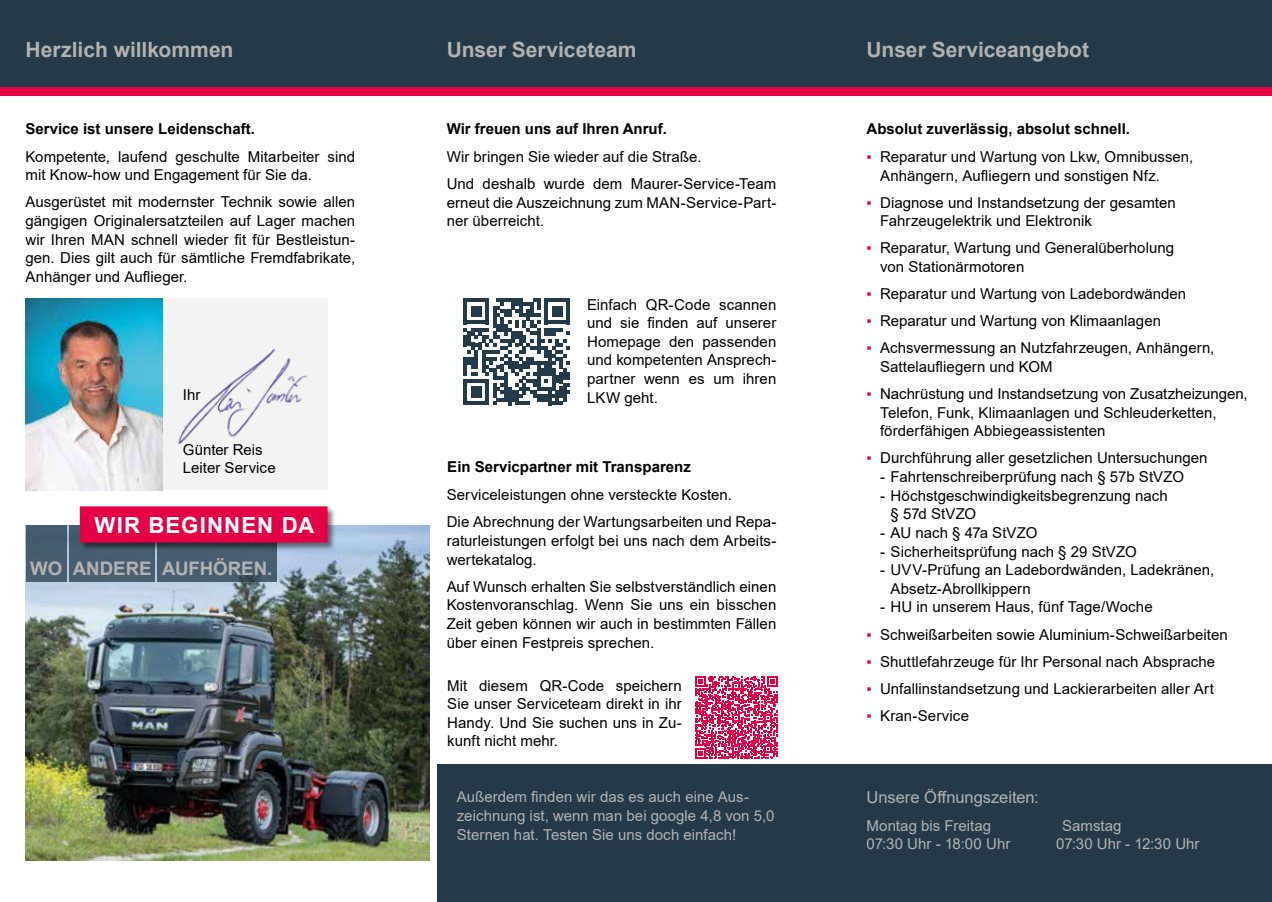
<style>
.page{position:relative;width:1272px;height:902px;background:#fff}
.page>*{position:absolute;margin:0;border:0;box-sizing:border-box;transform-origin:0 0}
.t1{font:700 22.2px "Arial";letter-spacing:.05em;color:#fff}
.t2{font:700 21px "Arial";color:#b3b2b2}
.t3{font:700 18.75px "Arial";color:#b3b2b2}
.t4{font:16.5px "Arial";color:#b3b2b2}
.t5{font:15px/18.6px "Arial";letter-spacing:.005em;color:#000}
.t6{font:15px/18.6px "Arial";color:#b3b2b2}
.t7{font:700 15px "Arial";color:#000}
.s1{color:#e50046}
</style>
<div class="page">
<div style="left:437px;top:764px;width:834px;height:137px;background:#253a49"></div>
<div style="left:0;top:0;width:1271px;height:88px;background:#253a49"></div>
<div style="left:0;top:87px;width:1271px;height:9px;background:#e50046"></div>
<div style="left:162px;top:298px;width:165px;height:192px;background:#f3f3f3"></div>
<img style="left:26px;top:525px;width:403px;height:335px">
<img style="left:26px;top:298px;width:136px;height:192px">
<div style="left:26px;top:525px;width:40px;height:56px;background:#465d6f"></div>
<div style="left:69px;top:525px;width:86px;height:56px;background:#475e70"></div>
<div style="left:157px;top:525px;width:119px;height:56px;background:#485e70"></div>
<div style="left:79px;top:506px;width:257px;height:45px;background:#000;opacity:.5"></div>
<div style="left:80px;top:506px;width:247px;height:36px;background:#e50046"></div>
<svg style="left:463px;top:298px;width:107px;height:107px"></svg>
<svg style="left:695px;top:676px;width:82px;height:82px"></svg>
<h2 class="t2" style="left:26px;top:35px;width:209px">Herzlich willkommen</h2>
<h2 class="t2" style="left:446px;top:35px;width:191px">Unser Serviceteam</h2>
<h2 class="t2" style="left:866px;top:35px;width:224px">Unser Serviceangebot</h2>
<p class="t7" style="left:26px;top:118px;width:231px">Service ist unsere Leidenschaft.</p>
<p class="t7" style="left:446px;top:118px;width:222px">Wir freuen uns auf Ihren Anruf.</p>
<p class="t7" style="left:866px;top:118px;width:265px">Absolut zuverlässig, absolut schnell.</p>
<p class="t5" style="left:26px;top:147px;width:331px">Kompetente, laufend geschulte Mitarbeiter sind mit Know-how und Engagement für Sie da.</p>
<p class="t5" style="left:26px;top:192px;width:331px;text-align:justify">Ausgerüstet mit modernster Technik sowie allen gängigen Originalersatzteilen auf Lager machen wir Ihren MAN schnell wieder fit für Bestleistun&shy;gen. Dies gilt auch für sämtliche Fremdfabrikate, Anhänger und Auflieger.</p>
<p class="t5" style="left:183px;top:385px;width:19px">Ihr</p>
<p class="t5" style="left:183px;top:440px;width:94px">Günter Reis<br>Leiter Service</p>
<h1 class="t1" style="left:94px;top:510px;width:221px">WIR BEGINNEN DA</h1>
<p class="t3" style="left:30px;top:555px;width:244px">WO ANDERE AUFHÖREN.</p>
<p class="t5" style="left:446px;top:143px;width:331px;line-height:27.2px">Wir bringen Sie wieder auf die Straße.<br>Und deshalb wurde dem Maurer-Service-Team</p>
<p class="t5" style="left:446px;top:193px;width:331px">erneut die Auszeichnung zum MAN-Service-Part&shy;ner überreicht.</p>
<p class="t5" style="left:587px;top:295px;width:191px;text-align:justify">Einfach QR-Code scannen und sie finden auf unserer Homepage den passenden und kompetenten Ansprech&shy;partner wenn es um ihren LKW geht.</p>
<p class="t7" style="left:447px;top:456px;width:245px">Ein Servicpartner mit Transparenz</p>
<p class="t5" style="left:446px;top:481px;width:331px;line-height:27.2px">Serviceleistungen ohne versteckte Kosten.<br>Die Abrechnung der Wartungsarbeiten und Repa-</p>
<p class="t5" style="left:446px;top:531px;width:331px">raturleistungen erfolgt bei uns nach dem Arbeits&shy;wertekatalog.</p>
<p class="t5" style="left:446px;top:577px;width:331px;text-align:justify">Auf Wunsch erhalten Sie selbstverständlich einen Kostenvoranschlag. Wenn Sie uns ein bisschen Zeit geben können wir auch in bestimmten Fällen über einen Festpreis sprechen.</p>
<p class="t5" style="left:447px;top:676px;width:236px;text-align:justify">Mit diesem QR-Code speichern Sie unser Serviceteam direkt in ihr Handy. Und Sie suchen uns in Zu&shy;kunft nicht mehr.</p>
<p class="t6" style="left:457px;top:787px;width:319px">Außerdem finden wir das es auch eine Aus&shy;zeichnung ist, wenn man bei google 4,8 von 5,0<br>Sternen hat. Testen Sie uns doch einfach!</p>
<p class="t5" style="left:880px;top:147px;width:315px;text-indent:-14px"><span class="s1">▪</span> Reparatur und Wartung von Lkw, Omnibussen,<br>Anhängern, Aufliegern und sonstigen Nfz.</p>
<p class="t5" style="left:880px;top:193px;width:297px;text-indent:-14px"><span class="s1">▪</span> Diagnose und Instandsetzung der gesamten<br>Fahrzeugelektrik und Elektronik</p>
<p class="t5" style="left:880px;top:239px;width:295px;text-indent:-14px"><span class="s1">▪</span> Reparatur, Wartung und Generalüberholung von Stationärmotoren</p>
<p class="t5" style="left:866px;top:284px;width:321px"><span class="s1">▪</span> Reparatur und Wartung von Ladebordwänden</p>
<p class="t5" style="left:866px;top:311px;width:296px"><span class="s1">▪</span> Reparatur und Wartung von Klimaanlagen</p>
<p class="t5" style="left:880px;top:339px;width:336px;text-indent:-14px"><span class="s1">▪</span> Achsvermessung an Nutzfahrzeugen, Anhängern,<br>Sattelaufliegern und KOM</p>
<p class="t5" style="left:880px;top:384px;width:369px;text-indent:-14px"><span class="s1">▪</span> Nachrüstung und Instandsetzung von Zusatzheizungen,<br>Telefon, Funk, Klimaanlagen und Schleuderketten, förderfähigen Abbiegeassistenten</p>
<p class="t5" style="left:866px;top:449px;width:342px"><span class="s1">▪</span> Durchführung aller gesetzlichen Untersuchungen</p>
<p class="t5" style="left:880px;top:467px;width:305px">- Fahrtenschreiberprüfung nach § 57b StVZO</p>
<p class="t5" style="left:890px;top:486px;width:279px;text-indent:-10px">- Höchstgeschwindigkeitsbegrenzung nach § 57d StVZO</p>
<p class="t5" style="left:880px;top:523px;width:159px">- AU nach § 47a StVZO</p>
<p class="t5" style="left:880px;top:542px;width:258px">- Sicherheitsprüfung nach § 29 StVZO</p>
<p class="t5" style="left:890px;top:560px;width:325px;text-indent:-10px">- UVV-Prüfung an Ladebordwänden, Ladekränen,<br>Absetz-Abrollkippern</p>
<p class="t5" style="left:880px;top:597px;width:274px">- HU in unserem Haus, fünf Tage/Woche</p>
<p class="t5" style="left:866px;top:624px;width:363px"><span class="s1">▪</span> Schweißarbeiten sowie Aluminium-Schweißarbeiten</p>
<p class="t5" style="left:866px;top:652px;width:350px"><span class="s1">▪</span> Shuttlefahrzeuge für Ihr Personal nach Absprache</p>
<p class="t5" style="left:866px;top:679px;width:349px"><span class="s1">▪</span> Unfallinstandsetzung und Lackierarbeiten aller Art</p>
<p class="t5" style="left:866px;top:706px;width:104px"><span class="s1">▪</span> Kran-Service</p>
<p class="t4" style="left:866px;top:786px;width:174px">Unsere Öffnungszeiten:</p>
<p class="t6" style="left:866px;top:815px;width:126px">Montag bis Freitag</p>
<p class="t6" style="left:1062px;top:815px;width:61px">Samstag</p>
<p class="t6" style="left:866px;top:834px;width:145px">07:30 Uhr - 18:00 Uhr</p>
<p class="t6" style="left:1056px;top:834px;width:145px">07:30 Uhr - 12:30 Uhr</p>
</div>
